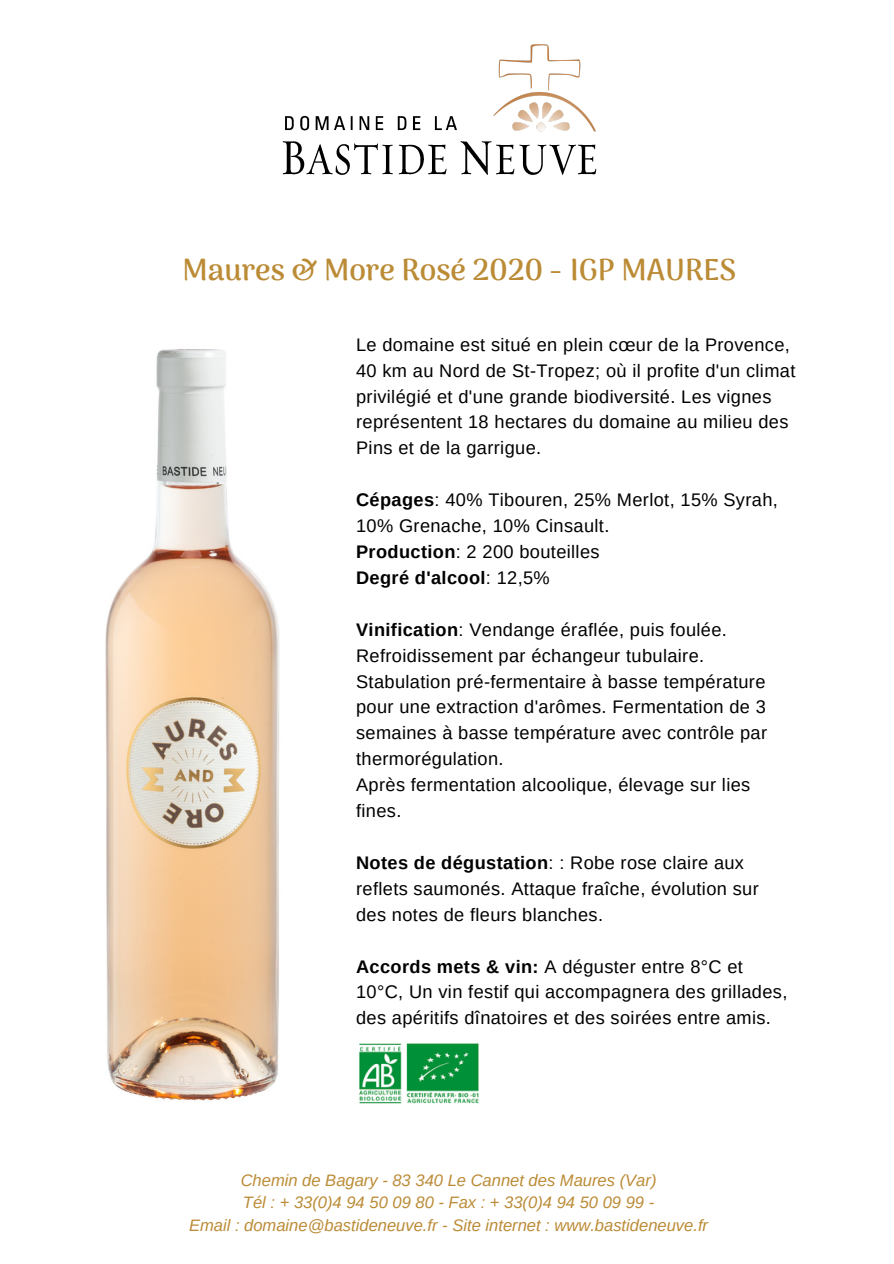
<style>
.page{position:relative;width:894px;height:1264px;background:#fff}
.page>*{position:absolute;margin:0;border:0;box-sizing:border-box;transform-origin:0 0}
.t1{font:700 29.85px "Arima Madurai";color:#bb8b36}
.t2{font:18.15px/26px "Arimo";letter-spacing:.02em;color:#000}
.t3{font:700 18.15px "Arimo";letter-spacing:.02em;color:#000}
.t4{font:italic 16.5px "Arimo";color:#bb8b36}
.s1{font-weight:700}
.s2{font-weight:400}
</style>
<div class="page">
<img style="left:282px;top:44px;width:315px;height:131px">
<img style="left:105px;top:349px;width:175px;height:752px">
<img style="left:359px;top:1043px;width:120px;height:61px">
<p class="t1" style="left:182px;top:252px;width:555px">Maures &amp; More Rosé 2020 - IGP MAURES</p>
<p class="t2" style="left:356px;top:331px;width:435px">Le domaine est situé en plein cœur de la Provence,</p>
<p class="t2" style="left:356px;top:357px;width:440px">40 km au Nord de St-Tropez; où il profite d'un climat privilégié et d'une grande biodiversité. Les vignes représentent 18 hectares du domaine au milieu des Pins et de la garrigue.</p>
<p class="t2" style="left:356px;top:487px;width:423px"><span class="s1">Cépages</span>: 40% Tibouren, 25% Merlot, 15% Syrah,<br>10% Grenache, 10% Cinsault.</p>
<p class="t2" style="left:356px;top:538px;width:245px"><span class="s1">Production</span>: 2 200 bouteilles</p>
<p class="t3" style="left:356px;top:567px;width:195px">Degré d'alcool<span class="s2">: 12,5%</span></p>
<p class="t2" style="left:356px;top:616px;width:412px"><span class="s1">Vinification</span>: Vendange éraflée, puis foulée.<br>Refroidissement par échangeur tubulaire.<br>Stabulation pré-fermentaire à basse température pour une extraction d'arômes. Fermentation de 3 semaines à basse température avec contrôle par thermorégulation.</p>
<p class="t2" style="left:356px;top:772px;width:395px">Après fermentation alcoolique, élevage sur lies fines.</p>
<p class="t2" style="left:356px;top:849px;width:404px"><span class="s1">Notes de dégustation</span>: : Robe rose claire aux reflets saumonés. Attaque fraîche, évolution sur</p>
<p class="t2" style="left:356px;top:901px;width:248px">des notes de fleurs blanches.</p>
<p class="t2" style="left:356px;top:953px;width:432px"><span class="s1">Accords mets &amp; vin:</span> A déguster entre 8°C et<br>10°C, Un vin festif qui accompagnera des grillades, des apéritifs dînatoires et des soirées entre amis.</p>
<p class="t4" style="left:240px;top:1170px;width:417px">Chemin de Bagary - 83 340 Le Cannet des Maures (Var)</p>
<p class="t4" style="left:243px;top:1193px;width:412px">Tél : + 33(0)4 94 50 09 80 - Fax : + 33(0)4 94 50 09 99 -</p>
<p class="t4" style="left:189px;top:1215px;width:520px">Email : domaine@bastideneuve.fr - Site internet : www.bastideneuve.fr</p>
</div>
